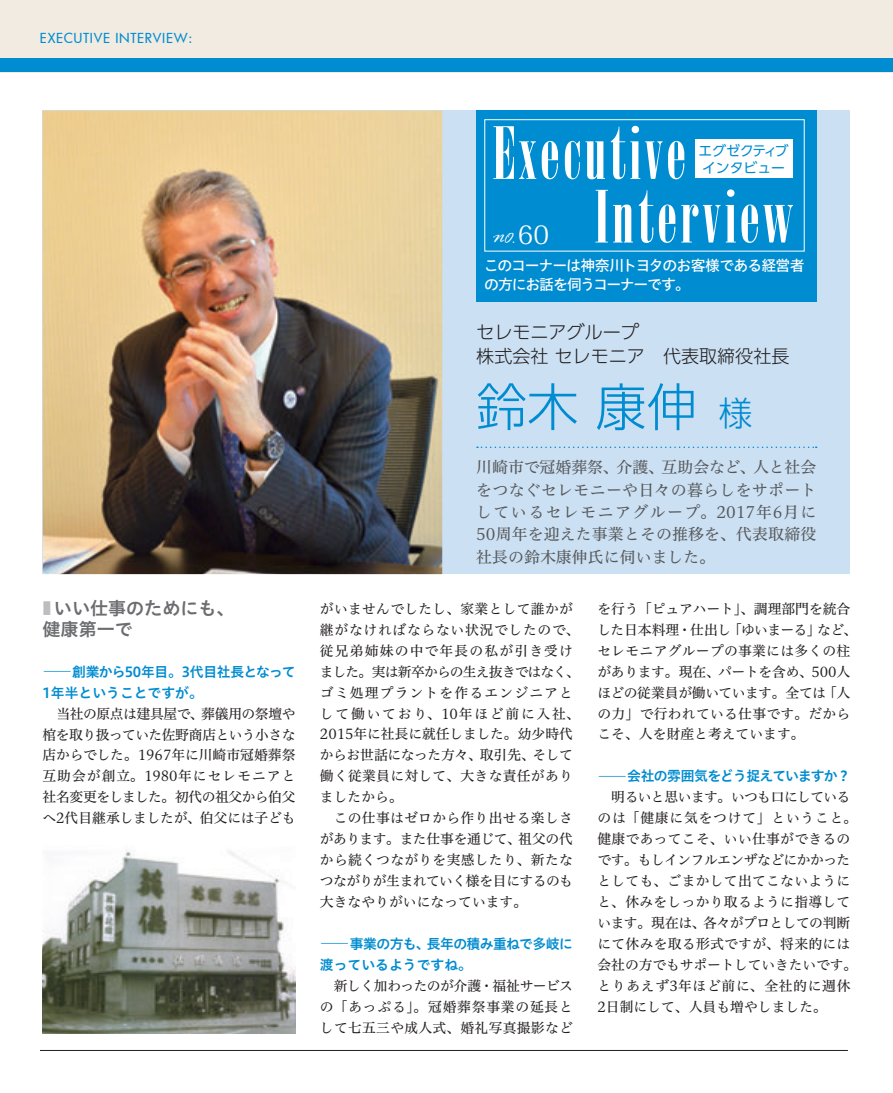
<style>
.page{position:relative;width:893px;height:1093px;background:#fff}
.page>*{position:absolute;margin:0;border:0;box-sizing:border-box;transform-origin:0 0}
.t1{font:51px "UD Shin Go Pro Light 90 msp RKSJ H";color:#008cd0}
.t2{font:18px/23.4px "UD Shin Go Pro Light 90 msp RKSJ H";color:#231f20}
.t3{font:18px/21px "Hiragino UD Sans Std W6 90 msp RKSJ H";color:#6c6d70}
.t4{font:15.9px/22.4px "Hiragino UD Serif Std W4 90 msp RKSJ H";letter-spacing:.005em;color:#57585a;text-align:justify}
.t5{font:italic 15.15px "Rage";color:#fff}
.t6{font:14.85px/19.2px "Hiragino UD Sans Std W5 90 msp RKSJ H";letter-spacing:-.07em;color:#fff}
.t7{font:13.8px/21px "Hiragino UD Serif Std W4 90 msp RKSJ H";color:#231f20;text-align:justify}
.t8{font:13.8px/21px "Hiragino UD Serif Std W4 90 msp RKSJ H";letter-spacing:.02em;color:#231f20}
.t9{font:13.8px/21px "Hiragino UD Sans Std W6 90 msp RKSJ H";letter-spacing:-.02em;color:#008cd0}
.t10{font:13.8px "Hiragino UD Sans Std W6 90 msp RKSJ H";letter-spacing:-.045em;color:#008cd0}
.t11{font:13.8px/17px "UD Shin Go Pro Regular 90 msp RKSJ H";color:#008cd0}
.t12{font:500 13.5px "Futura";letter-spacing:.05em;color:#008cd0}
.s1{color:#bcbdc0}
.s2{font-family:"Hiragino UD Serif Std W4 90 msp RKSJ H";font-size:14.85px}
.s3{font-family:"Koz Min Pro Regular 90 msp RKSJ H";font-style:normal;font-size:25.5px}
.s4{font-size:34.05px}
</style>
<div class="page">
<div style="left:0;top:0;width:893px;height:72px;background:#f1ebe1"></div>
<div style="left:0;top:58px;width:893px;height:14px;background:#008cd0"></div>
<hr style="left:40px;top:1050px;width:808px;height:1px;background:#231f20">
<div style="left:43px;top:111px;width:807px;height:463px;background:#cbe0f3"></div>
<div style="left:476px;top:111px;width:340px;height:191px;background:#008cd0"></div>
<div style="left:485px;top:119px;width:319px;height:132px;border:1px solid #fff"></div>
<img style="left:43px;top:111px;width:399px;height:463px">
<svg style="left:493px;top:126px;width:43px;height:53px"></svg>
<svg style="left:542px;top:141px;width:16px;height:38px"></svg>
<svg style="left:565px;top:141px;width:40px;height:38px"></svg>
<svg style="left:611px;top:126px;width:73px;height:53px"></svg>
<div style="left:695px;top:140px;width:97px;height:38px;background:#fff"></div>
<svg style="left:595px;top:190px;width:38px;height:52px"></svg>
<svg style="left:639px;top:190px;width:14px;height:53px"></svg>
<svg style="left:659px;top:204px;width:16px;height:39px"></svg>
<svg style="left:681px;top:189px;width:112px;height:54px"></svg>
<svg style="left:477px;top:446px;width:340px;height:2px"></svg>
<img style="left:43px;top:849px;width:253px;height:184px">
<p class="t12" style="left:40px;top:28px;width:154px">EXECUTIVE INTERVIEW:</p>
<h2 class="t3" style="left:43px;top:601px;width:194px"><span class="s1">■</span> いい仕事のためにも、健康第一で</h2>
<p class="t9" style="left:43px;top:663px;width:254px"><span class="s2">―</span>創業から50年目。3代目社長となって<br>1年半ということですが。</p>
<p class="t7" style="left:43px;top:705px;width:255px;text-indent:14px">当社の原点は建具屋で、葬儀用の祭壇や棺を取り扱っていた佐野商店という小さな店からでした。1967年に川崎市冠婚葬祭互助会が創立。1980年にセレモニアと社名変更をしました。初代の祖父から伯父へ2代目継承しましたが、伯父には子ども</p>
<p class="t5" style="left:492px;top:230px;width:58px">NO.<span class="s3">60</span></p>
<p class="t11" style="left:698px;top:144px;width:92px">エグゼクティブインタビュー</p>
<p class="t6" style="left:484px;top:258px;width:322px">このコーナーは神奈川トヨタのお客様である経営者の方にお話を伺うコーナーです。</p>
<h2 class="t2" style="left:476px;top:323px;width:315px">セレモニアグループ<br>株式会社 セレモニア　代表取締役社長</h2>
<h1 class="t1" style="left:476px;top:388px;width:278px">鈴木 康伸 <span class="s4">様</span></h1>
<p class="t4" style="left:476px;top:458px;width:342px">川崎市で冠婚葬祭、介護、互助会など、人と社会をつなぐセレモニーや日々の暮らしをサポートしているセレモニアグループ。2017年6月に50周年を迎えた事業とその推移を、代表取締役社長の鈴木康伸氏に伺いました。</p>
<p class="t8" style="left:320px;top:600px;width:261px">がいませんでしたし、家業として誰かが継がなければならない状況でしたので、従兄弟姉妹の中で年長の私が引き受けました。実は新卒からの生え抜きではなく、ゴミ処理プラントを作るエンジニアとして働いており、10年ほど前に入社、<br>2015年に社長に就任しました。幼少時代からお世話になった方々、取引先、そして働く従業員に対して、大きな責任がありましたから。</p>
<p class="t7" style="left:320px;top:809px;width:255px;text-indent:14px">この仕事はゼロから作り出せる楽しさがあります。また仕事を通じて、祖父の代から続くつながりを実感したり、新たなつながりが生まれていく様を目にするのも大きなやりがいになっています。</p>
<p class="t9" style="left:320px;top:935px;width:254px"><span class="s2">―</span>事業の方も、長年の積み重ねで多岐に渡っているようですね。</p>
<p class="t7" style="left:320px;top:977px;width:255px;text-indent:14px">新しく加わったのが介護・福祉サービスの「あっぷる」。冠婚葬祭事業の延長として七五三や成人式、婚礼写真撮影など</p>
<p class="t7" style="left:597px;top:600px;width:261px;text-align:left">を行う「ピュアハート」、調理部門を統合した日本料理・仕出し「ゆいまーる」など、セレモニアグループの事業には多くの柱があります。現在、パートを含め、500人ほどの従業員が働いています。全ては「人の力」で行われている仕事です。だからこそ、人を財産と考えています。</p>
<p class="t10" style="left:597px;top:771px;width:255px"><span class="s2">―</span>会社の雰囲気をどう捉えていますか？</p>
<p class="t8" style="left:597px;top:788px;width:261px;text-indent:14px">明るいと思います。いつも口にしているのは「健康に気をつけて」ということ。健康であってこそ、いい仕事ができるのです。もしインフルエンザなどにかかったとしても、ごまかして出てこないようにと、休みをしっかり取るように指導しています。現在は、各々がプロとしての判断にて休みを取る形式ですが、将来的には会社の方でもサポートしていきたいです。とりあえず3年ほど前に、全社的に週休<br>2日制にして、人員も増やしました。</p>
</div>
